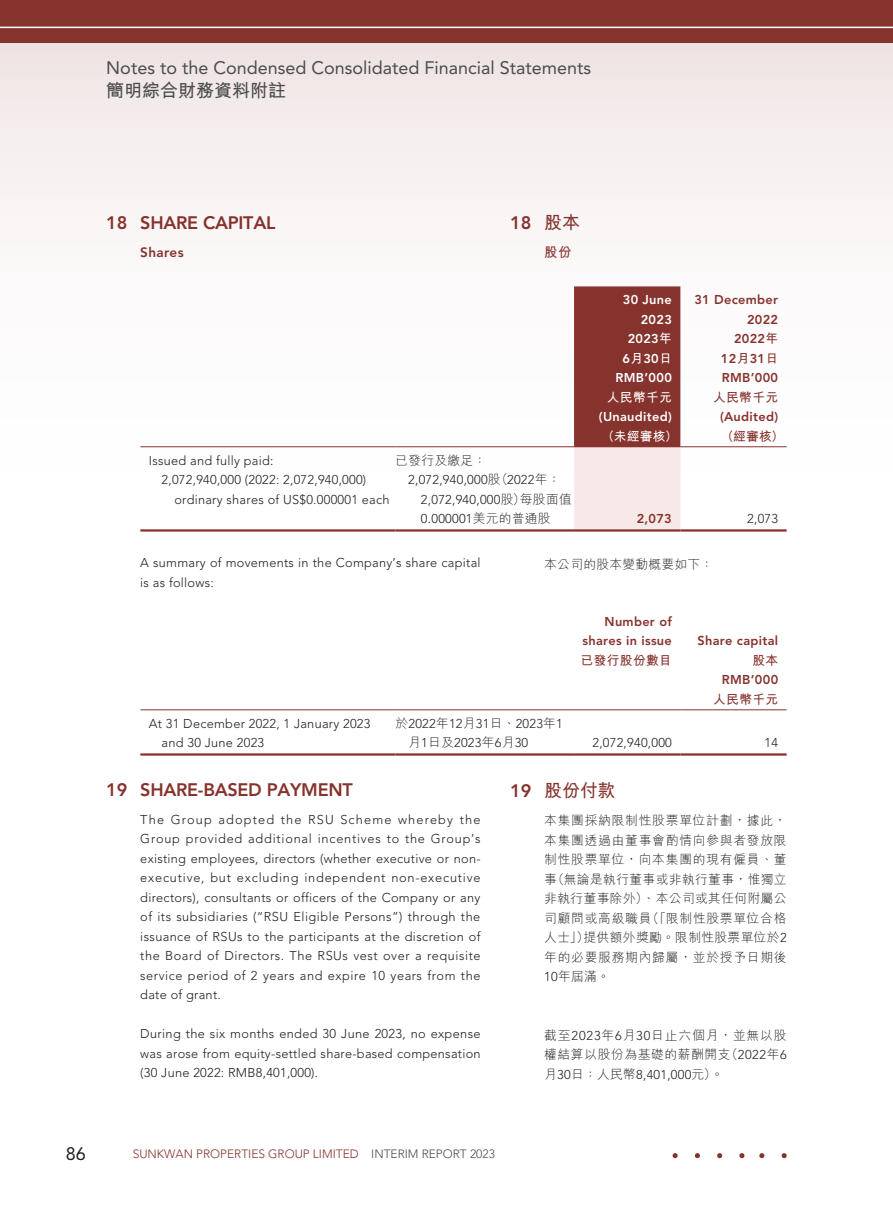
<style>
.page{position:relative;width:893px;height:1212px;background:#fff}
.page>*{position:absolute;margin:0;border:0;box-sizing:border-box;transform-origin:0 0}
.t1{font:18px "Avenir LT Std";color:#4b4c4d}
.t2{font:800 18px "Avenir LT Std";letter-spacing:-.015em;color:#86322d}
.t3{font:700 18px "M Hei HK";color:#4b4c4d}
.t4{font:700 18px "M Hei HK";color:#86322d}
.t5{font:18px "Avenir LT Std";color:#231f20}
.t6{font:800 13.5px "Avenir LT Std";letter-spacing:.025em;color:#86322d}
.t7{font:700 13.5px "M Hei HK";color:#86322d}
.t8{font:300 12.75px/19.5px "Avenir LT Std";letter-spacing:.02em;color:#231f20}
.t9{font:300 12.75px/19.5px "M Hei HK";letter-spacing:.045em;color:#231f20;text-align:justify}
.t10{font:800 12.75px/19.5px "Avenir LT Std";letter-spacing:.025em;color:#86322d;text-align:right}
.t11{font:800 12.75px "Avenir LT Std";letter-spacing:.025em;color:#fff}
.t12{font:700 12.75px "M Hei HK";letter-spacing:.025em;color:#86322d}
.t13{font:300 12.75px "M Hei HK";letter-spacing:.02em;color:#231f20}
.t14{font:700 12.75px "M Hei HK";letter-spacing:.025em;color:#fff}
.t15{font:300 12px "Avenir LT Std";color:#86322d}
.s1{font-family:"M Hei HK";font-weight:700}
.s2{font-family:"M Hei HK"}
.s3{font-family:"Avenir LT Std";font-weight:800}
.s4{font-family:"Avenir LT Std"}
.s5{color:#4b4c4d}
</style>
<div class="page">
<div style="left:0;top:0;width:893px;height:784px;background:linear-gradient(to bottom,#f4edec,#fff)"></div>
<div style="left:0;top:0;width:893px;height:43px;background:#86322d"></div>
<hr style="left:0;top:27px;width:893px;height:1px;background:#fff">
<svg style="left:574px;top:286px;width:106px;height:243px;background:#ac706c"></svg>
<hr style="left:140px;top:446px;width:255px;height:1px;background:#86322d">
<hr style="left:395px;top:446px;width:179px;height:1px;background:#86322d">
<hr style="left:574px;top:446px;width:106px;height:1px;background:#86322d">
<hr style="left:680px;top:446px;width:107px;height:1px;background:#86322d">
<hr style="left:140px;top:529px;width:255px;height:3px;background:#86322d">
<hr style="left:395px;top:529px;width:179px;height:3px;background:#86322d">
<hr style="left:574px;top:529px;width:106px;height:3px;background:#86322d">
<hr style="left:680px;top:529px;width:107px;height:3px;background:#86322d">
<hr style="left:140px;top:709px;width:255px;height:1px;background:#86322d">
<hr style="left:395px;top:709px;width:179px;height:1px;background:#86322d">
<hr style="left:574px;top:709px;width:106px;height:1px;background:#86322d">
<hr style="left:680px;top:709px;width:107px;height:1px;background:#86322d">
<hr style="left:140px;top:753px;width:255px;height:3px;background:#86322d">
<hr style="left:395px;top:753px;width:179px;height:3px;background:#86322d">
<hr style="left:574px;top:753px;width:106px;height:3px;background:#86322d">
<hr style="left:680px;top:753px;width:107px;height:3px;background:#86322d">
<svg style="left:739px;top:1153px;width:5px;height:5px"></svg>
<svg style="left:717px;top:1153px;width:5px;height:5px"></svg>
<svg style="left:695px;top:1153px;width:5px;height:5px"></svg>
<svg style="left:673px;top:1153px;width:5px;height:5px"></svg>
<svg style="left:782px;top:1153px;width:5px;height:5px"></svg>
<svg style="left:759px;top:1153px;width:5px;height:5px"></svg>
<h1 class="t1" style="left:106px;top:58px;width:486px">Notes to the Condensed Consolidated Financial Statements</h1>
<h1 class="t3" style="left:106px;top:78px;width:181px">簡明綜合財務資料附註</h1>
<h1 class="t2" style="left:106px;top:212px;width:171px">18 SHARE CAPITAL</h1>
<p class="t6" style="left:140px;top:244px;width:45px">Shares</p>
<h1 class="t2" style="left:510px;top:212px;width:71px">18 <span class="s1">股本</span></h1>
<p class="t7" style="left:544px;top:242px;width:29px">股份</p>
<p class="t8" style="left:149px;top:451px;width:126px">Issued and fully paid:</p>
<p class="t9" style="left:395px;top:450px;width:92px">已發行及繳足：</p>
<p class="t8" style="left:174px;top:470px;width:217px;text-indent:-13px">2,072,940,000 (2022: 2,072,940,000) ordinary shares of US$0.000001 each</p>
<p class="t8" style="left:421px;top:470px;width:152px;text-indent:-13px">2,072,940,000<span class="s2">股（</span>2022<span class="s2">年：<br></span>2,072,940,000<span class="s2">股）每股面值<br></span>0.000001<span class="s2">美元的普通股</span></p>
<p class="t11" style="left:623px;top:292px;width:51px">30 June</p>
<p class="t10" style="left:694px;top:290px;width:85px">31 December</p>
<p class="t11" style="left:641px;top:312px;width:33px">2023</p>
<p class="t10" style="left:747px;top:310px;width:33px">2022</p>
<p class="t11" style="left:628px;top:331px;width:46px">2023<span class="s1">年</span></p>
<p class="t10" style="left:734px;top:329px;width:46px">2022<span class="s1">年</span></p>
<p class="t11" style="left:622px;top:351px;width:51px">6<span class="s1">月</span>30<span class="s1">日</span></p>
<p class="t10" style="left:721px;top:349px;width:59px">12<span class="s1">月</span>31<span class="s1">日</span></p>
<p class="t11" style="left:615px;top:370px;width:58px">RMB’000</p>
<p class="t10" style="left:722px;top:368px;width:58px">RMB’000</p>
<p class="t14" style="left:607px;top:388px;width:66px">人民幣千元</p>
<p class="t12" style="left:713px;top:388px;width:66px">人民幣千元</p>
<p class="t11" style="left:599px;top:409px;width:74px">(Unaudited)</p>
<p class="t10" style="left:720px;top:407px;width:60px">(Audited)</p>
<p class="t14" style="left:602px;top:427px;width:77px">（未經審核）</p>
<p class="t12" style="left:721px;top:427px;width:64px">（經審核）</p>
<p class="t10" style="left:637px;top:509px;width:37px">2,073</p>
<p class="t8" style="left:747px;top:509px;width:32px">2,073</p>
<p class="t8" style="left:140px;top:553px;width:342px">A summary of movements in the Company’s share capital is as follows:</p>
<p class="t13" style="left:544px;top:555px;width:170px">本公司的股本變動概要如下：</p>
<p class="t10" style="left:582px;top:612px;width:91px">Number of shares in issue</p>
<p class="t10" style="left:698px;top:631px;width:82px">Share capital</p>
<p class="t12" style="left:581px;top:651px;width:93px">已發行股份數目</p>
<p class="t12" style="left:752px;top:651px;width:27px">股本</p>
<p class="t10" style="left:722px;top:670px;width:58px">RMB’000</p>
<p class="t12" style="left:713px;top:690px;width:66px">人民幣千元</p>
<p class="t8" style="left:162px;top:714px;width:210px;text-indent:-13px">At 31 December 2022, 1 January 2023 and 30 June 2023</p>
<p class="t8" style="left:408px;top:714px;width:156px;text-indent:-13px"><span class="s2">於</span>2022<span class="s2">年</span>12<span class="s2">月</span>31<span class="s2">日、</span>2023<span class="s2">年</span>1<span class="s2">月</span>1<span class="s2">日及</span>2023<span class="s2">年</span>6<span class="s2">月</span>30</p>
<p class="t8" style="left:592px;top:733px;width:81px">2,072,940,000</p>
<p class="t8" style="left:765px;top:733px;width:15px">14</p>
<h1 class="t2" style="left:106px;top:779px;width:248px">19 SHARE-BASED PAYMENT</h1>
<p class="t8" style="left:140px;top:810px;width:342px;text-align:justify">The Group adopted the RSU Scheme whereby the Group provided additional incentives to the Group’s existing employees, directors (whether executive or non&shy;executive, but excluding independent non-executive directors), consultants or officers of the Company or any of its subsidiaries (“RSU Eligible Persons”) through the issuance of RSUs to the participants at the discretion of the Board of Directors. The RSUs vest over a requisite service period of 2 years and expire 10 years from the date of grant.</p>
<p class="t8" style="left:140px;top:1024px;width:342px;text-align:justify">During the six months ended 30 June 2023, no expense was arose from equity-settled share-based compensation (30 June 2022: RMB8,401,000).</p>
<h1 class="t4" style="left:510px;top:777px;width:107px"><span class="s3">19</span> 股份付款</h1>
<p class="t9" style="left:544px;top:810px;width:244px">本集團採納限制性股票單位計劃，據此，本集團透過由董事會酌情向參與者發放限制性股票單位，向本集團的現有僱員、董事（無論是執行董事或非執行董事，惟獨立非執行董事除外）、本公司或其任何附屬公司顧問或高級職員（「限制性股票單位合格人士」）提供額外獎勵。限制性股票單位於<span class="s4">2</span>年的必要服務期內歸屬，並於授予日期後<span class="s4">10</span>年屆滿。</p>
<p class="t9" style="left:544px;top:1025px;width:244px">截至<span class="s4">2023</span>年<span class="s4">6</span>月<span class="s4">30</span>日止六個月，並無以股權結算以股份為基礎的薪酬開支（<span class="s4">2022</span>年<span class="s4">6</span></p>
<p class="t8" style="left:544px;top:1065px;width:181px"><span class="s2">月</span>30<span class="s2">日：人民幣</span>8,401,000<span class="s2">元）。</span></p>
<h1 class="t5" style="left:66px;top:1143px;width:22px">86</h1>
<p class="t15" style="left:133px;top:1147px;width:364px">SUNKWAN PROPERTIES GROUP LIMITED <span class="s5">INTERIM REPORT 2023</span></p>
</div>
